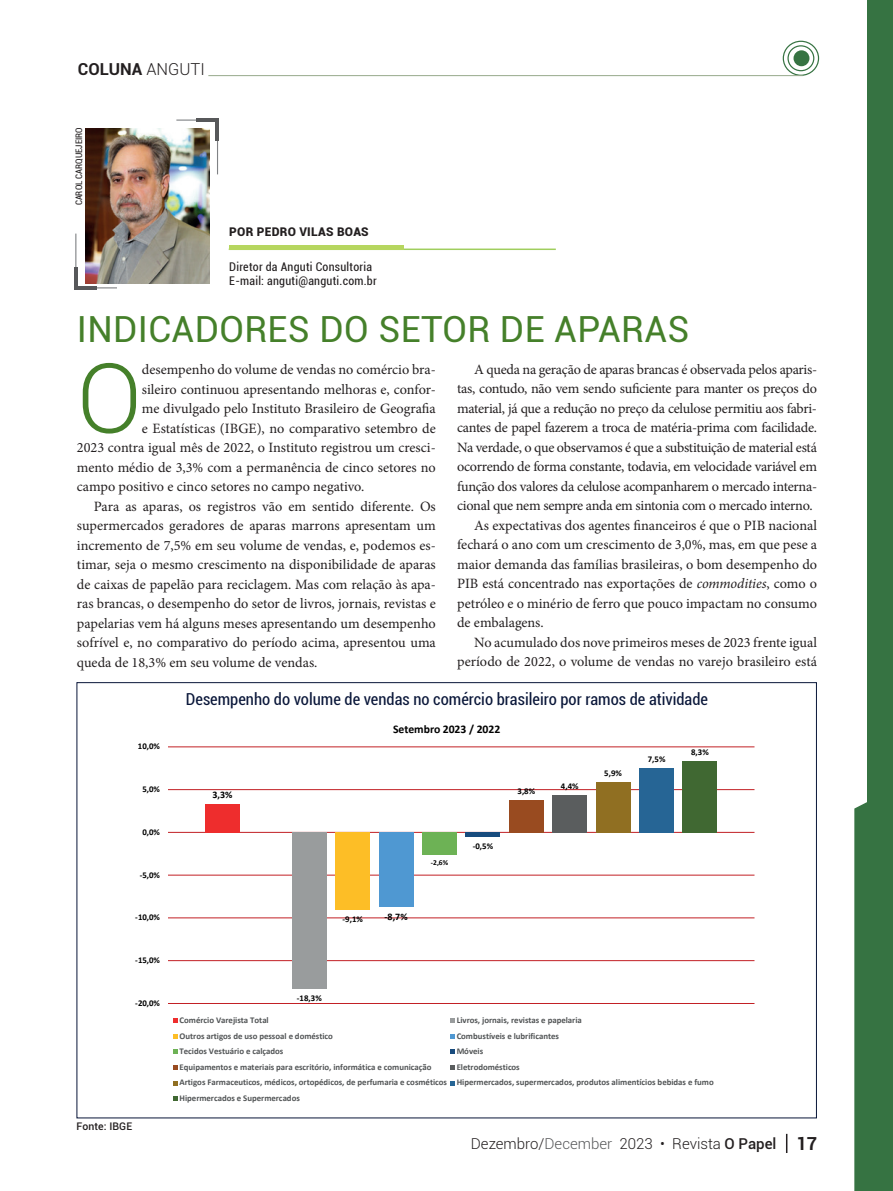
<style>
.page{position:relative;width:893px;height:1191px;background:#fff}
.page>*{position:absolute;margin:0;border:0;box-sizing:border-box;transform-origin:0 0}
.t1{font:300 96.6px "Roboto";color:#45802a}
.t2{font:36px "Roboto";letter-spacing:.01em;color:#45802a}
.t3{font:condensed 16.5px "Roboto";color:#091639}
.t4{font:700 16.5px "Roboto";color:#231f20}
.t5{font:300 15px "Roboto";color:#231f20}
.t6{font:14.25px "Minion Pro";letter-spacing:-.005em;color:#231f20}
.t7{font:condensed 12px/13.5px "Roboto";letter-spacing:.02em;color:#231f20}
.t8{font:900 12px "Roboto";letter-spacing:.02em;color:#231f20}
.t9{font:700 11.7px "Calibri";letter-spacing:-.005em;color:#000001}
.t10{font:500 10.5px "Roboto";letter-spacing:.01em;color:#231f20}
.t11{font:700 10.05px "Calibri";color:#000001}
.t12{font:condensed 9px "Roboto";color:#231f20}
.t13{font:700 8.85px/15.6px "Calibri";letter-spacing:-.005em;color:#515455}
.t14{font:700 8.85px "Calibri";letter-spacing:-.005em;color:#000001}
.t15{font:700 7.5px "Calibri";color:#000001}
.s1{font-weight:300}
.s2{font-style:italic}
.s3{color:#57585a}
.s4{font-weight:500}
.s5{font-weight:700;font-size:18px}
</style>
<div class="page">
<div style="left:867px;top:0;width:26px;height:1191px;background:#367342"></div>
<svg style="left:782px;top:40px;width:38px;height:36px"></svg>
<hr style="left:208px;top:75px;width:595px;height:1px;background:#97a98c">
<svg style="left:854px;top:802px;width:13px;height:389px;background:#3d7748"></svg>
<svg style="left:786px;top:1133px;width:1px;height:20px"></svg>
<hr style="left:168px;top:1003px;width:586px;height:1px;background:#c22025">
<hr style="left:168px;top:960px;width:586px;height:1px;background:#c22025">
<hr style="left:168px;top:917px;width:586px;height:1px;background:#c22025">
<hr style="left:168px;top:874px;width:586px;height:1px;background:#c22025">
<hr style="left:168px;top:832px;width:586px;height:1px;background:#c22025">
<hr style="left:168px;top:789px;width:586px;height:1px;background:#c22025">
<hr style="left:168px;top:746px;width:586px;height:1px;background:#c22025">
<div style="left:205px;top:804px;width:35px;height:28px;background:#ee2d2d"></div>
<div style="left:292px;top:832px;width:34px;height:157px;background:#999c9d"></div>
<div style="left:336px;top:832px;width:34px;height:78px;background:#fdbe26"></div>
<div style="left:379px;top:832px;width:34px;height:74px;background:#4f98d2"></div>
<div style="left:422px;top:832px;width:35px;height:22px;background:#6db255"></div>
<hr style="left:466px;top:832px;width:34px;height:4px;background:#184b7d">
<div style="left:509px;top:800px;width:34px;height:32px;background:#994b20"></div>
<div style="left:553px;top:794px;width:34px;height:38px;background:#5a5d5e"></div>
<div style="left:596px;top:782px;width:34px;height:50px;background:#906f22"></div>
<div style="left:639px;top:768px;width:35px;height:64px;background:#266595"></div>
<div style="left:683px;top:761px;width:34px;height:71px;background:#406832"></div>
<svg style="left:173px;top:1018px;width:4px;height:5px"></svg>
<svg style="left:450px;top:1018px;width:5px;height:5px"></svg>
<svg style="left:173px;top:1034px;width:4px;height:4px"></svg>
<svg style="left:450px;top:1034px;width:5px;height:4px"></svg>
<svg style="left:173px;top:1049px;width:4px;height:5px"></svg>
<svg style="left:450px;top:1049px;width:5px;height:5px"></svg>
<svg style="left:173px;top:1065px;width:4px;height:4px"></svg>
<svg style="left:450px;top:1065px;width:5px;height:4px"></svg>
<svg style="left:173px;top:1081px;width:4px;height:4px"></svg>
<svg style="left:450px;top:1081px;width:5px;height:4px"></svg>
<svg style="left:173px;top:1096px;width:4px;height:5px"></svg>
<img style="left:85px;top:129px;width:125px;height:154px">
<hr style="left:176px;top:119px;width:42px;height:2px;background:#808285">
<hr style="left:217px;top:119px;width:1px;height:55px;background:#808285">
<hr style="left:216px;top:118px;width:3px;height:23px;background:#57585a">
<hr style="left:196px;top:118px;width:23px;height:4px;background:#57585a">
<hr style="left:75px;top:287px;width:42px;height:1px;background:#808285">
<hr style="left:75px;top:234px;width:1px;height:54px;background:#808285">
<hr style="left:74px;top:266px;width:4px;height:23px;background:#57585a">
<hr style="left:74px;top:286px;width:23px;height:3px;background:#57585a">
<hr style="left:229px;top:248px;width:327px;height:2px;background:#a0ce5e">
<div style="left:229px;top:245px;width:174px;height:5px;background:#b6d65f"></div>
<p class="t4" style="left:78px;top:58px;width:129px">COLUNA <span class="s1">ANGUTI</span></p>
<p class="t12" style="left:73px;top:205px;width:79px;rotate:-90deg">CAROL CARQUEJEIRO</p>
<p class="t8" style="left:229px;top:223px;width:141px">POR PEDRO VILAS BOAS</p>
<p class="t7" style="left:229px;top:259px;width:149px">Diretor da Anguti Consultoria<br>E-mail: anguti@anguti.com.br</p>
<h2 class="t2" style="left:77px;top:304px;width:614px">INDICADORES DO SETOR DE APARAS</h2>
<h1 class="t1" style="left:77px;top:331px;width:66px">O</h1>
<p class="t6" style="left:142px;top:360px;width:295px">desempenho do volume de vendas no comércio bra-</p>
<p class="t6" style="left:474px;top:360px;width:344px">A queda na geração de aparas brancas é observada pelos aparis-</p>
<p class="t6" style="left:457px;top:379px;width:361px">tas, contudo, não vem sendo suficiente para manter os preços do</p>
<p class="t6" style="left:457px;top:399px;width:361px">material, já que a redução no preço da celulose permitiu aos fabri-</p>
<p class="t6" style="left:457px;top:418px;width:361px">cantes de papel fazerem a troca de matéria-prima com facilidade.</p>
<p class="t6" style="left:457px;top:438px;width:361px">Na verdade, o que observamos é que a substituição de material está</p>
<p class="t6" style="left:457px;top:457px;width:361px">ocorrendo de forma constante, todavia, em velocidade variável em</p>
<p class="t6" style="left:457px;top:477px;width:361px">função dos valores da celulose acompanharem o mercado interna-</p>
<p class="t6" style="left:457px;top:496px;width:357px">cional que nem sempre anda em sintonia com o mercado interno.</p>
<p class="t6" style="left:474px;top:516px;width:344px">As expectativas dos agentes financeiros é que o PIB nacional</p>
<p class="t6" style="left:457px;top:535px;width:361px">fechará o ano com um crescimento de 3,0%, mas, em que pese a</p>
<p class="t6" style="left:457px;top:555px;width:361px">maior demanda das famílias brasileiras, o bom desempenho do</p>
<p class="t6" style="left:457px;top:574px;width:361px">PIB está concentrado nas exportações de <span class="s2">commodities</span>, como o</p>
<p class="t6" style="left:457px;top:594px;width:361px">petróleo e o minério de ferro que pouco impactam no consumo</p>
<p class="t6" style="left:457px;top:613px;width:88px">de embalagens.</p>
<p class="t6" style="left:474px;top:633px;width:344px">No acumulado dos nove primeiros meses de 2023 frente igual</p>
<p class="t6" style="left:457px;top:652px;width:361px">período de 2022, o volume de vendas no varejo brasileiro está</p>
<p class="t6" style="left:142px;top:379px;width:295px">sileiro continuou apresentando melhoras e, confor-</p>
<p class="t6" style="left:142px;top:399px;width:295px">me divulgado pelo Instituto Brasileiro de Geografia</p>
<p class="t6" style="left:142px;top:418px;width:295px">e Estatísticas (IBGE), no comparativo setembro de</p>
<p class="t6" style="left:77px;top:438px;width:360px">2023 contra igual mês de 2022, o Instituto registrou um cresci-</p>
<p class="t6" style="left:77px;top:457px;width:360px">mento médio de 3,3% com a permanência de cinco setores no</p>
<p class="t6" style="left:77px;top:477px;width:289px">campo positivo e cinco setores no campo negativo.</p>
<p class="t6" style="left:94px;top:496px;width:343px">Para as aparas, os registros vão em sentido diferente. Os</p>
<p class="t6" style="left:77px;top:516px;width:360px">supermercados geradores de aparas marrons apresentam um</p>
<p class="t6" style="left:77px;top:535px;width:360px">incremento de 7,5% em seu volume de vendas, e, podemos es-</p>
<p class="t6" style="left:77px;top:555px;width:360px">timar, seja o mesmo crescimento na disponibilidade de aparas</p>
<p class="t6" style="left:77px;top:574px;width:360px">de caixas de papelão para reciclagem. Mas com relação às apa-</p>
<p class="t6" style="left:77px;top:594px;width:360px">ras brancas, o desempenho do setor de livros, jornais, revistas e</p>
<p class="t6" style="left:77px;top:613px;width:360px">papelarias vem há alguns meses apresentando um desempenho</p>
<p class="t6" style="left:77px;top:633px;width:360px">sofrível e, no comparativo do período acima, apresentou uma</p>
<p class="t6" style="left:77px;top:652px;width:242px">queda de 18,3% em seu volume de vendas.</p>
<p class="t3" style="left:186px;top:688px;width:524px">Desempenho do volume de vendas no comércio brasileiro por ramos de atividade</p>
<p class="t14" style="left:138px;top:741px;width:24px">10,0%</p>
<p class="t14" style="left:142px;top:783px;width:19px">5,0%</p>
<p class="t14" style="left:142px;top:826px;width:19px">0,0%</p>
<p class="t14" style="left:140px;top:869px;width:22px">-5,0%</p>
<p class="t14" style="left:135px;top:912px;width:26px">-10,0%</p>
<p class="t14" style="left:135px;top:954px;width:26px">-15,0%</p>
<p class="t14" style="left:135px;top:997px;width:26px">-20,0%</p>
<p class="t10" style="left:77px;top:1119px;width:57px">Fonte: IBGE</p>
<p class="t11" style="left:212px;top:788px;width:22px">3,3%</p>
<p class="t9" style="left:393px;top:722px;width:109px">Setembro 2023 / 2022</p>
<p class="t14" style="left:342px;top:913px;width:22px">-9,1%</p>
<p class="t11" style="left:384px;top:910px;width:25px">-8,7%</p>
<p class="t15" style="left:431px;top:858px;width:19px">-2,6%</p>
<p class="t14" style="left:473px;top:840px;width:22px">-0,5%</p>
<p class="t14" style="left:517px;top:785px;width:19px">3,8%</p>
<p class="t14" style="left:561px;top:780px;width:19px">4,4%</p>
<p class="t14" style="left:604px;top:767px;width:19px">5,9%</p>
<p class="t14" style="left:648px;top:753px;width:19px">7,5%</p>
<p class="t14" style="left:691px;top:747px;width:19px">8,3%</p>
<p class="t14" style="left:297px;top:992px;width:26px">-18,3%</p>
<p class="t13" style="left:180px;top:1012px;width:91px">Comércio Varejista Total</p>
<p class="t13" style="left:457px;top:1012px;width:127px">Livros, jornais, revistas e papelaria</p>
<p class="t13" style="left:180px;top:1027px;width:155px">Outros artigos de uso pessoal e doméstico</p>
<p class="t13" style="left:457px;top:1027px;width:104px">Combustíveis e lubrificantes</p>
<p class="t13" style="left:180px;top:1043px;width:105px">Tecidos Vestuário e calçados</p>
<p class="t13" style="left:457px;top:1043px;width:28px">Móveis</p>
<p class="t13" style="left:180px;top:1058px;width:254px">Equipamentos e materiais para escritório, informática e comunicação</p>
<p class="t13" style="left:180px;top:1058px;width:536px;text-indent:277px">Eletrodomésticos<br>Artigos Farmaceuticos, médicos, ortopédicos, de perfumaria e cosméticos Hipermercados, supermercados, produtos alimentícios bebidas e fumo<br>Hipermercados e Supermercados</p>
<p class="t5" style="left:471px;top:1133px;width:348px">Dezembro/<span class="s3">December</span> 2023 • Revista <span class="s4">O Papel</span> <span class="s5">17</span></p>
</div>
